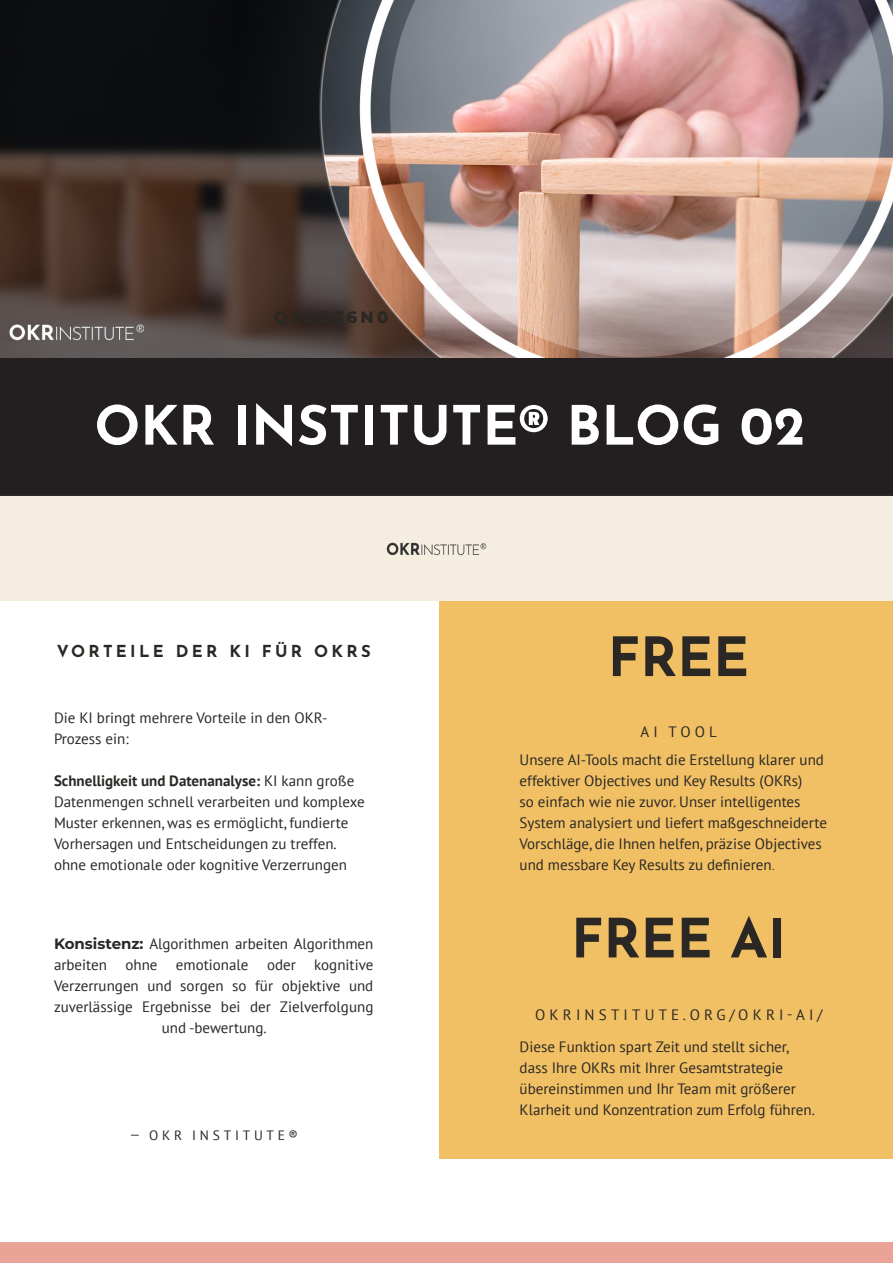
<style>
.page{position:relative;width:893px;height:1263px;background:#fff}
.page>*{position:absolute;margin:0;border:0;box-sizing:border-box;transform-origin:0 0}
.t1{font:800 60px "Montserrat";letter-spacing:.1em;color:#fff}
.Number_Percentage{font:700 54px "Josefin Sans";color:#fff}
.Number_Percentage-2{font:700 54px "Josefin Sans";color:#2a2724}
.Section_Header_Pull_Text{font:700 16.5px "Josefin Sans";letter-spacing:.2em;color:#2a2724}
.Section_Header_Pull_Text-2{font:800 16.5px "Montserrat";letter-spacing:.2em;color:#2a2724}
.Body_Text{font:15px/21px "PT Sans";color:#2a2724}
.Pull_Quote{font:15px/21px "PT Sans";color:#2a2724;text-align:center}
.Statistics_Rate_Text{font:15px "PT Sans";letter-spacing:.28em;color:#2a2724}
.Byline{font:13.5px "PT Sans";letter-spacing:.28em;color:#2a2724}
.s1{font-weight:700}
.s2{font-family:"Montserrat";font-weight:700}
.s3{font-family:"Montserrat";font-weight:300}
</style>
<div class="page">
<div style="left:0;top:495px;width:893px;height:106px;background:#f4ede0"></div>
<div style="left:440px;top:601px;width:453px;height:557px;background:#f1c065"></div>
<img style="left:0;top:0;width:893px;height:359px">
<div style="left:0;top:1242px;width:893px;height:21px;background:#e9a397"></div>
<img style="left:386px;top:542px;width:100px;height:14px">
<div style="left:0;top:359px;width:893px;height:135px;background:#231f20"></div>
<p class="Section_Header_Pull_Text-2" style="left:274px;top:305px;width:116px">QZ2ZT6N0</p>
<h1 class="t1" style="left:196px;top:370px;width:502px">BRAND NAME</h1>
<p class="Number_Percentage" style="left:94px;top:378px;width:712px">OKR INSTITUTE® BLOG 02</p>
<p class="Section_Header_Pull_Text" style="left:57px;top:636px;width:316px">VORTEILE DER KI FÜR OKRS</p>
<p class="Body_Text" style="left:54px;top:706px;width:275px">Die KI bringt mehrere Vorteile in den OKR-<br>Prozess ein:</p>
<p class="Body_Text" style="left:54px;top:769px;width:312px"><span class="s1">Schnelligkeit und Datenanalyse:</span> KI kann große Datenmengen schnell verarbeiten und komplexe Muster erkennen, was es ermöglicht, fundierte Vorhersagen und Entscheidungen zu treffen.</p>
<p class="Body_Text" style="left:54px;top:853px;width:295px">ohne emotionale oder kognitive Verzerrungen</p>
<p class="Pull_Quote" style="left:54px;top:933px;width:321px"><span class="s2">Konsistenz:</span> Algorithmen arbeiten Algorithmen arbeiten ohne emotionale oder kognitive Verzerrungen und sorgen so für objektive und zuverlässige Ergebnisse bei der Zielverfolgung und -bewertung.</p>
<p class="Byline" style="left:130px;top:1126px;width:170px">— OKR INSTITUTE®</p>
<p class="Number_Percentage-2" style="left:608px;top:609px;width:143px">FREE</p>
<p class="Statistics_Rate_Text" style="left:640px;top:722px;width:78px">AI TOOL</p>
<p class="Body_Text" style="left:520px;top:749px;width:309px">Unsere AI-Tools macht die Erstellung klarer und effektiver Objectives und Key Results (OKRs)<br>so einfach wie nie zuvor. Unser intelligentes System analysiert und liefert maßgeschneiderte Vorschläge, die Ihnen helfen, präzise Objectives und messbare Key Results zu definieren<span class="s3">.</span></p>
<p class="Number_Percentage-2" style="left:571px;top:890px;width:216px">FREE AI</p>
<p class="Statistics_Rate_Text" style="left:535px;top:1005px;width:289px">OKRINSTITUTE.ORG/OKRI-AI/</p>
<p class="Body_Text" style="left:520px;top:1036px;width:297px">Diese Funktion spart Zeit und stellt sicher, dass Ihre OKRs mit Ihrer Gesamtstrategie übereinstimmen und Ihr Team mit größerer Klarheit und Konzentration zum Erfolg führen.</p>
</div>
